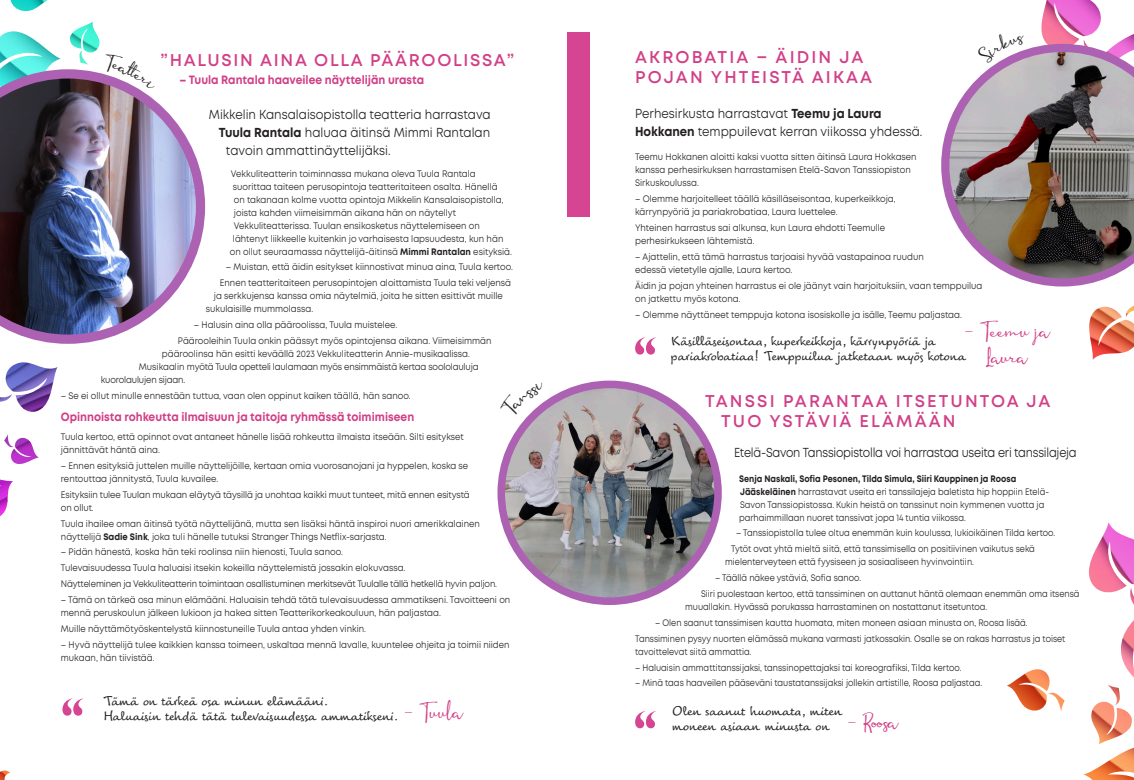
<style>
.page{position:relative;width:1134px;height:780px;background:#fff}
.page>*{position:absolute;margin:0;border:0;box-sizing:border-box;transform-origin:0 0}
.t1{font:21.2px/25.5px "Anuin";color:#d14087;text-align:center;scale:.9 1}
.t2{font:600 17px/20px "Mont";letter-spacing:.125em;color:#d14087}
.t3{font:600 17px "Mont";letter-spacing:.1em;color:#d14087}
.nostot{font:13px/15px "Tornac";color:#231f20;scale:.9 1}
.t4{font:13px/18px "Mont";color:#231f20;scale:.9 1}
.t5{font:13px "Mont";letter-spacing:-.02em;color:#231f20;scale:.86 1}
.t6{font:700 12px "Mont";color:#d14087;scale:.9 1}
.Leipis_TPO{font:9.4px/13px "Mont";color:#231f20;scale:.9 1}
.Leipis_TPO-2{font:9.4px/13px "Mont";color:#231f20;scale:.86 1}
.Leipis_TPO-3{font:9.4px "Mont";letter-spacing:-.02em;color:#231f20;scale:.9 1}
.s1{font-weight:700}
</style>
<div class="page">
<img style="left:1px;top:0;width:47px;height:36px">
<img style="left:70px;top:21px;width:30px;height:43px">
<svg style="left:0;top:770px;width:10px;height:10px"></svg>
<img style="left:0;top:479px;width:8px;height:37px">
<img style="left:10px;top:362px;width:37px;height:30px">
<img style="left:1125px;top:669px;width:9px;height:111px">
<img style="left:1089px;top:530px;width:45px;height:63px">
<img style="left:1007px;top:683px;width:42px;height:28px">
<img style="left:1086px;top:0;width:15px;height:36px">
<img style="left:1041px;top:0;width:6px;height:35px">
<img style="left:0;top:69px;width:205px;height:275px">
<svg style="left:62px;top:698px;width:21px;height:17px"></svg>
<div style="left:567px;top:32px;width:23px;height:185px;background:#d64591"></div>
<img style="left:506px;top:389px;width:212px;height:212px">
<div style="left:497px;top:380px;width:225px;height:225px;border:8px solid #ad61b3;border-radius:50%"></div>
<svg style="left:635px;top:711px;width:21px;height:17px"></svg>
<svg style="left:635px;top:337px;width:21px;height:17px"></svg>
<svg style="left:941px;top:44px;width:193px;height:242px;background:#95868a"></svg>
<svg style="left:102px;top:69px;width:54px;height:21px"></svg>
<svg style="left:977px;top:44px;width:49px;height:21px"></svg>
<svg style="left:506px;top:389px;width:39px;height:30px"></svg>
<p class="t2" style="left:635px;top:47px;width:239px">AKROBATIA – ÄIDIN JA<br>POJAN YHTEISTÄ AIKAA</p>
<p class="t3" style="left:161px;top:49px;width:355px">”HALUSIN AINA OLLA PÄÄROOLISSA”</p>
<p class="t6" style="left:180px;top:72px;width:273px">– Tuula Rantala haaveilee näyttelijän urasta</p>
<p class="t4" style="left:209px;top:105px;width:315px">Mikkelin Kansalaisopistolla teatteria harrastava</p>
<p class="t4" style="left:219px;top:123px;width:303px"><span class="s1">Tuula Rantala</span> haluaa äitinsä Mimmi Rantalan</p>
<p class="t4" style="left:226px;top:141px;width:184px">tavoin ammattinäyttelijäksi.</p>
<p class="Leipis_TPO" style="left:231px;top:167px;width:274px">Vekkuliteatterin toiminnassa mukana oleva Tuula Rantala</p>
<p class="Leipis_TPO" style="left:233px;top:180px;width:296px">suorittaa taiteen perusopintoja teatteritaiteen osalta. Hänellä</p>
<p class="Leipis_TPO" style="left:234px;top:193px;width:301px">on takanaan kolme vuotta opintoja Mikkelin Kansalaisopistolla,</p>
<p class="Leipis_TPO" style="left:234px;top:206px;width:248px">joista kahden viimeisimmän aikana hän on näytellyt</p>
<p class="Leipis_TPO" style="left:234px;top:219px;width:275px">Vekkuliteatterissa. Tuulan ensikosketus näyttelemiseen on</p>
<p class="Leipis_TPO" style="left:233px;top:232px;width:302px">lähtenyt liikkeelle kuitenkin jo varhaisesta lapsuudesta, kun hän</p>
<p class="Leipis_TPO" style="left:230px;top:245px;width:315px">on ollut seuraamassa näyttelijä-äitinsä <span class="s1">Mimmi Rantalan</span> esityksiä.</p>
<p class="Leipis_TPO" style="left:226px;top:261px;width:321px">– Muistan, että äidin esitykset kiinnostivat minua aina, Tuula kertoo.</p>
<p class="Leipis_TPO" style="left:220px;top:276px;width:325px">Ennen teatteritaiteen perusopintojen aloittamista Tuula teki veljensä</p>
<p class="Leipis_TPO" style="left:214px;top:289px;width:323px">ja serkkujensa kanssa omia näytelmiä, joita he sitten esittivät muille</p>
<p class="Leipis_TPO" style="left:206px;top:302px;width:121px">sukulaisille mummolassa.</p>
<p class="Leipis_TPO" style="left:194px;top:318px;width:227px">– Halusin aina olla pääroolissa, Tuula muistelee.</p>
<p class="Leipis_TPO" style="left:178px;top:334px;width:350px">Päärooleihin Tuula onkin päässyt myös opintojensa aikana. Viimeisimmän</p>
<p class="Leipis_TPO" style="left:162px;top:347px;width:344px">pääroolinsa hän esitti keväällä 2023 Vekkuliteatterin Annie-musikaalissa.</p>
<p class="Leipis_TPO-3" style="left:139px;top:360px;width:379px">Musikaalin myötä Tuula opetteli laulamaan myös ensimmäistä kertaa soololauluja</p>
<p class="Leipis_TPO-3" style="left:101px;top:373px;width:95px">kuorolaulujen sijaan.</p>
<p class="Leipis_TPO" style="left:61px;top:389px;width:390px">– Se ei ollut minulle ennestään tuttua, vaan olen oppinut kaiken täällä, hän sanoo.</p>
<p class="t6" style="left:61px;top:409px;width:394px">Opinnoista rohkeutta ilmaisuun ja taitoja ryhmässä toimimiseen</p>
<p class="Leipis_TPO" style="left:61px;top:430px;width:449px">Tuula kertoo, että opinnot ovat antaneet hänelle lisää rohkeutta ilmaista itseään. Silti esitykset jännittävät häntä aina.</p>
<p class="Leipis_TPO" style="left:61px;top:459px;width:454px">– Ennen esityksiä juttelen muille näyttelijöille, kertaan omia vuorosanojani ja hyppelen, koska se rentouttaa jännitystä, Tuula kuvailee.</p>
<p class="Leipis_TPO" style="left:61px;top:488px;width:456px">Esityksiin tulee Tuulan mukaan eläytyä täysillä ja unohtaa kaikki muut tunteet, mitä ennen esitystä on ollut.</p>
<p class="Leipis_TPO" style="left:61px;top:517px;width:467px">Tuula ihailee oman äitinsä työtä näyttelijänä, mutta sen lisäksi häntä inspiroi nuori amerikkalainen näyttelijä <span class="s1">Sadie Sink</span>, joka tuli hänelle tutuksi Stranger Things Netflix-sarjasta.</p>
<p class="Leipis_TPO" style="left:61px;top:545px;width:315px">– Pidän hänestä, koska hän teki roolinsa niin hienosti, Tuula sanoo.</p>
<p class="Leipis_TPO" style="left:61px;top:561px;width:384px">Tulevaisuudessa Tuula haluaisi itsekin kokeilla näyttelemistä jossakin elokuvassa.</p>
<p class="Leipis_TPO-3" style="left:61px;top:578px;width:486px">Näytteleminen ja Vekkuliteatterin toimintaan osallistuminen merkitsevät Tuulalle tällä hetkellä hyvin paljon.</p>
<p class="Leipis_TPO" style="left:61px;top:593px;width:501px">– Tämä on tärkeä osa minun elämääni. Haluaisin tehdä tätä tulevaisuudessa ammatikseni. Tavoitteeni on mennä peruskoulun jälkeen lukioon ja hakea sitten Teatterikorkeakouluun, hän paljastaa.</p>
<p class="Leipis_TPO" style="left:61px;top:622px;width:341px">Muille näyttämötyöskentelystä kiinnostuneille Tuula antaa yhden vinkin.</p>
<p class="Leipis_TPO" style="left:61px;top:638px;width:500px">– Hyvä näyttelijä tulee kaikkien kanssa toimeen, uskaltaa mennä lavalle, kuuntelee ohjeita ja toimii niiden mukaan, hän tiivistää.</p>
<p class="nostot" style="left:104px;top:693px;width:328px">Tämä on tärkeä osa minun elämääni.<br>Haluaisin tehdä tätä tulevaisuudessa ammatikseni.</p>
<p class="t1" style="left:403px;top:699px;width:68px">- Tuula</p>
<p class="nostot" style="left:672px;top:704px;width:190px">Olen saanut huomata, miten moneen asiaan minusta on</p>
<p class="t4" style="left:635px;top:104px;width:321px">Perhesirkusta harrastavat <span class="s1">Teemu ja Laura<br>Hokkanen</span> temppuilevat kerran viikossa yhdessä.</p>
<p class="Leipis_TPO" style="left:635px;top:151px;width:314px">Teemu Hokkanen aloitti kaksi vuotta sitten äitinsä Laura Hokkasen kanssa perhesirkuksen harrastamisen Etelä-Savon Tanssiopiston<br>Sirkuskoulussa.</p>
<p class="Leipis_TPO" style="left:635px;top:192px;width:291px">– Olemme harjoitelleet täällä käsilläseisontaa, kuperkeikkoja, kärrynpyöriä ja pariakrobatiaa, Laura luettelee.</p>
<p class="Leipis_TPO" style="left:635px;top:221px;width:279px">Yhteinen harrastus sai alkunsa, kun Laura ehdotti Teemulle perhesirkukseen lähtemistä.</p>
<p class="Leipis_TPO" style="left:635px;top:250px;width:322px">– Ajattelin, että tämä harrastus tarjoaisi hyvää vastapainoa ruudun edessä vietetylle ajalle, Laura kertoo.</p>
<p class="Leipis_TPO" style="left:635px;top:279px;width:387px">Äidin ja pojan yhteinen harrastus ei ole jäänyt vain harjoituksiin, vaan temppuilua on jatkettu myös kotona.</p>
<p class="Leipis_TPO" style="left:635px;top:308px;width:365px">– Olemme näyttäneet temppuja kotona isosiskolle ja isälle, Teemu paljastaa.</p>
<p class="t1" style="left:964px;top:319px;width:97px">- Teemu ja<br>Laura</p>
<p class="nostot" style="left:671px;top:334px;width:329px">Käsilläseisontaa, kuperkeikkoja, kärrynpyöriä ja pariakrobatiaa! Temppuilua jatketaan myös kotona</p>
<p class="t2" style="left:721px;top:390px;width:331px;text-indent:-16px">TANSSI PARANTAA ITSETUNTOA JA<br>TUO YSTÄVIÄ ELÄMÄÄN</p>
<p class="t5" style="left:734px;top:444px;width:400px">Etelä-Savon Tanssiopistolla voi harrastaa useita eri tanssilajeja</p>
<p class="Leipis_TPO-2" style="left:739px;top:472px;width:362px"><span class="s1">Senja Naskali, Sofia Pesonen, Tilda Simula, Siiri Kauppinen ja Roosa Jääskeläinen</span> harrastavat useita eri tanssilajeja baletista hip hoppiin Etelä-Savon Tanssiopistossa. Kukin heistä on tanssinut noin kymmenen vuotta ja parhaimmillaan nuoret tanssivat jopa 14 tuntia viikossa.</p>
<p class="Leipis_TPO-2" style="left:736px;top:526px;width:372px">– Tanssiopistolla tulee oltua enemmän kuin koulussa, lukioikäinen Tilda kertoo.</p>
<p class="Leipis_TPO-2" style="left:725px;top:542px;width:362px;text-indent:6px">Tytöt ovat yhtä mieltä siitä, että tanssimisella on positiivinen vaikutus sekä mielenterveyteen että fyysiseen ja sosiaaliseen hyvinvointiin.</p>
<p class="Leipis_TPO-2" style="left:715px;top:571px;width:171px">– Täällä näkee ystäviä, Sofia sanoo.</p>
<p class="Leipis_TPO-2" style="left:685px;top:587px;width:460px;text-indent:16px">Siiri puolestaan kertoo, että tanssiminen on auttanut häntä olemaan enemmän oma itsensä muuallakin. Hyvässä porukassa harrastaminen on nostattanut itsetuntoa.</p>
<p class="Leipis_TPO-2" style="left:655px;top:616px;width:435px">– Olen saanut tanssimisen kautta huomata, miten moneen asiaan minusta on, Roosa lisää.</p>
<p class="Leipis_TPO-2" style="left:635px;top:632px;width:502px">Tanssiminen pysyy nuorten elämässä mukana varmasti jatkossakin. Osalle se on rakas harrastus ja toiset tavoittelevat siitä ammattia.</p>
<p class="Leipis_TPO-2" style="left:635px;top:660px;width:381px">– Haluaisin ammattitanssijaksi, tanssinopettajaksi tai koreografiksi, Tilda kertoo.</p>
<p class="Leipis_TPO-2" style="left:635px;top:676px;width:405px">– Minä taas haaveilen pääseväni taustatanssijaksi jollekin artistille, Roosa paljastaa.</p>
<p class="t1" style="left:846px;top:709px;width:59px">- Roosa</p>
</div>
